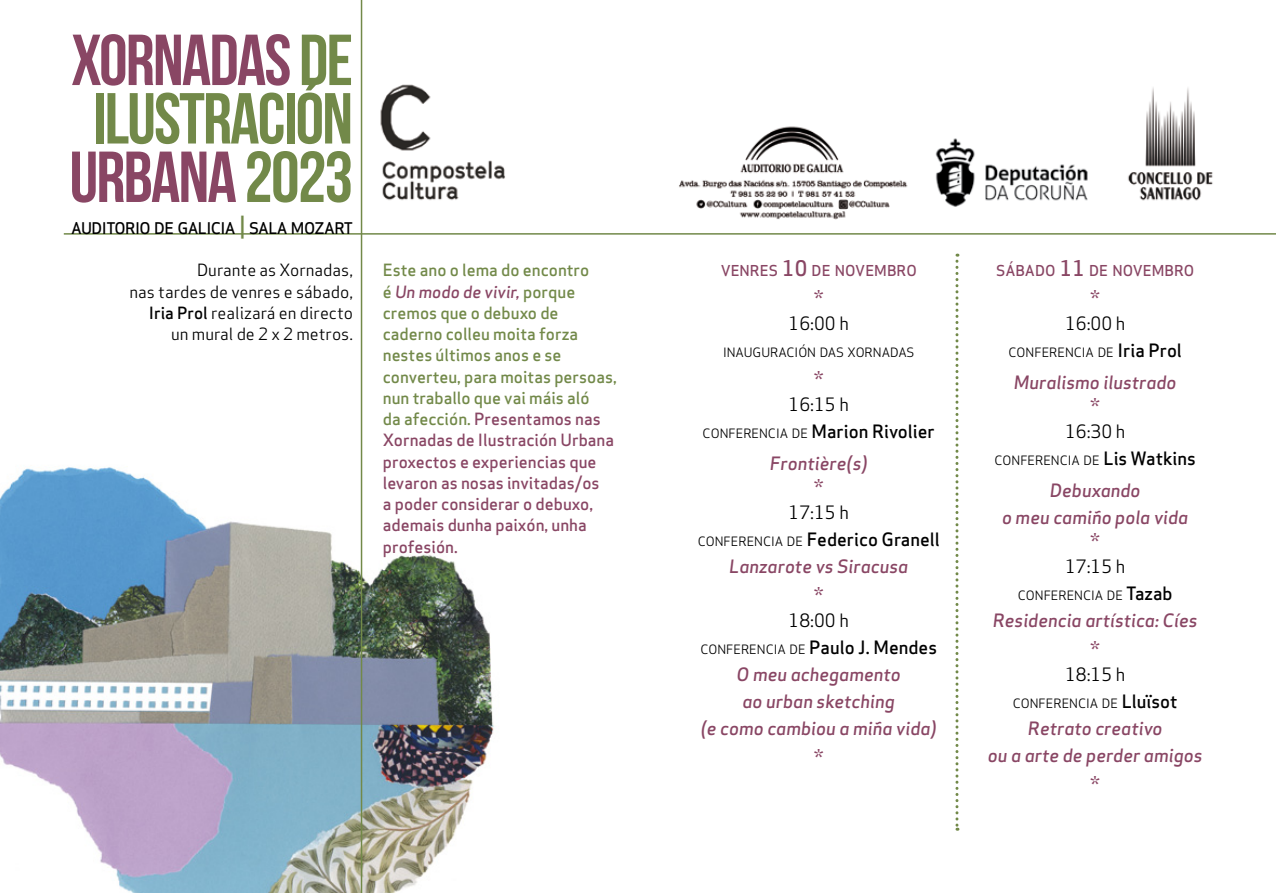
<style>
.page{position:relative;width:1276px;height:893px;background:#fff}
.page>*{position:absolute;margin:0;border:0;box-sizing:border-box;transform-origin:0 0}
.t1{font:72px/58.5px "Bebas Neue";letter-spacing:-.025em;color:#728949;text-align:center}
.t2{font:24px "Apex Sans Book T";color:#894664}
.t3{font:18px/27px "Apex Sans Medium Italic T";color:#894664;text-align:center}
.t4{font:18px "Apex Sans Medium T";color:#000}
.t5{font:18px "Apex Sans Book T";color:#000}
.t6{font:16.5px/21.3px "Apex Sans Medium T";color:#894664}
.t7{font:16.5px/21.3px "Apex Sans Book T";color:#000;text-align:right}
.t8{font:16.5px "Apex Sans Medium T";color:#728949}
.t9{font:16.5px "Apex Sans Medium Italic T";color:#894664}
.t10{font:15.75px "Apex Sans Medium T";letter-spacing:-.035em;color:#000}
.t11{font:14.7px "Apex Sans Medium T";color:#894664}
.t12{font:12.6px "Apex Sans Book T";color:#000}
.s1{color:#894664}
.s2{font-size:22.5px;color:#728949}
.s3{font-family:"Apex Sans Medium T"}
.s4{font-family:"Apex Sans Medium T";color:#728949}
.s5{color:#728949}
.s6{font-size:21px}
.s7{font-family:"Apex Sans Book T";font-size:12.6px}
.s8{font-family:"Apex Sans Medium T";font-size:18px}
</style>
<div class="page">
<img style="left:362px;top:30px;width:851px;height:203px">
<hr style="left:64px;top:233px;width:1212px;height:2px;background:#728949">
<img style="left:0;top:440px;width:494px;height:453px">
<hr style="left:361px;top:0;width:1px;height:893px;background:#728949">
<svg style="left:955px;top:254px;width:3px;height:577px"></svg>
<h1 class="t1" style="left:70px;top:30px;width:285px"><span class="s1">XORNADAS</span> DE<br>ILUSTRACIÓN<br><span class="s1">URBANA</span> 2023</h1>
<p class="t10" style="left:71px;top:218px;width:283px">AUDITORIO DE GALICIA <span class="s2">|</span> SALA MOZART</p>
<p class="t7" style="left:129px;top:260px;width:225px">Durante as Xornadas,<br>nas tardes de venres e sábado,<br><span class="s3">Iria Prol</span> realizará en directo un mural de 2 x 2 metros.</p>
<p class="t8" style="left:383px;top:260px;width:208px">Este ano o lema do encontro</p>
<p class="t9" style="left:383px;top:281px;width:194px"><span class="s4">é</span> Un modo de vivir, <span class="s4">porque</span></p>
<p class="t6" style="left:383px;top:302px;width:235px"><span class="s5">cremos que o debuxo de caderno colleu moita forza nestes últimos anos e se converteu, para moitas persoas, nun traballo que vai máis aló<br>da afección.</span> Presentamos nas<br>Xornadas de Ilustración Urbana proxectos e experiencias que levaron as nosas invitadas/os<br>a poder considerar o debuxo, ademais dunha paixón, unha profesión.</p>
<p class="t11" style="left:720px;top:261px;width:198px">VENRES <span class="s6">10</span> DE NOVEMBRO</p>
<h2 class="t2" style="left:814px;top:284px;width:11px">*</h2>
<p class="t5" style="left:788px;top:312px;width:62px">16:00 h</p>
<p class="t12" style="left:723px;top:345px;width:193px">INAUGURACIÓN DAS XORNADAS</p>
<h2 class="t2" style="left:814px;top:365px;width:11px">*</h2>
<p class="t5" style="left:788px;top:393px;width:62px">16:15 h</p>
<p class="t4" style="left:702px;top:420px;width:234px"><span class="s7">CONFERENCIA DE</span> Marion Rivolier</p>
<p class="t3" style="left:770px;top:450px;width:99px">Frontière(s)</p>
<h2 class="t2" style="left:814px;top:473px;width:11px">*</h2>
<p class="t5" style="left:788px;top:501px;width:62px">17:15 h</p>
<p class="t4" style="left:698px;top:528px;width:243px"><span class="s7">CONFERENCIA DE</span> Federico Granell</p>
<p class="t3" style="left:729px;top:553px;width:181px">Lanzarote vs Siracusa</p>
<h2 class="t2" style="left:814px;top:581px;width:11px">*</h2>
<p class="t5" style="left:788px;top:609px;width:62px">18:00 h</p>
<p class="t12" style="left:700px;top:642px;width:238px">CONFERENCIA DE <span class="s8">Paulo J. Mendes</span></p>
<p class="t3" style="left:701px;top:661px;width:237px">O meu achegamento<br>ao urban sketching<br>(e como cambiou a miña vida)</p>
<h2 class="t2" style="left:814px;top:743px;width:11px">*</h2>
<p class="t11" style="left:996px;top:261px;width:200px">SÁBADO <span class="s6">11</span> DE NOVEMBRO</p>
<h2 class="t2" style="left:1090px;top:284px;width:11px">*</h2>
<p class="t5" style="left:1065px;top:312px;width:62px">16:00 h</p>
<p class="t12" style="left:1008px;top:345px;width:175px">CONFERENCIA DE <span class="s8">Iria Prol</span></p>
<p class="t3" style="left:1014px;top:369px;width:164px">Muralismo ilustrado</p>
<h2 class="t2" style="left:1090px;top:392px;width:11px">*</h2>
<p class="t5" style="left:1065px;top:420px;width:62px">16:30 h</p>
<p class="t12" style="left:994px;top:453px;width:203px">CONFERENCIA DE <span class="s8">Lis Watkins</span></p>
<p class="t3" style="left:1002px;top:477px;width:188px">Debuxando<br>o meu camiño pola vida</p>
<h2 class="t2" style="left:1090px;top:527px;width:11px">*</h2>
<p class="t5" style="left:1065px;top:555px;width:62px">17:15 h</p>
<p class="t12" style="left:1018px;top:588px;width:156px">CONFERENCIA DE <span class="s8">Tazab</span></p>
<p class="t3" style="left:992px;top:607px;width:206px">Residencia artística: Cíes</p>
<h2 class="t2" style="left:1090px;top:635px;width:11px">*</h2>
<p class="t5" style="left:1065px;top:663px;width:62px">18:15 h</p>
<p class="t12" style="left:1012px;top:696px;width:166px">CONFERENCIA DE <span class="s8">Lluïsot</span></p>
<p class="t3" style="left:987px;top:715px;width:216px">Retrato creativo<br>ou a arte de perder amigos</p>
<h2 class="t2" style="left:1090px;top:770px;width:11px">*</h2>
</div>
